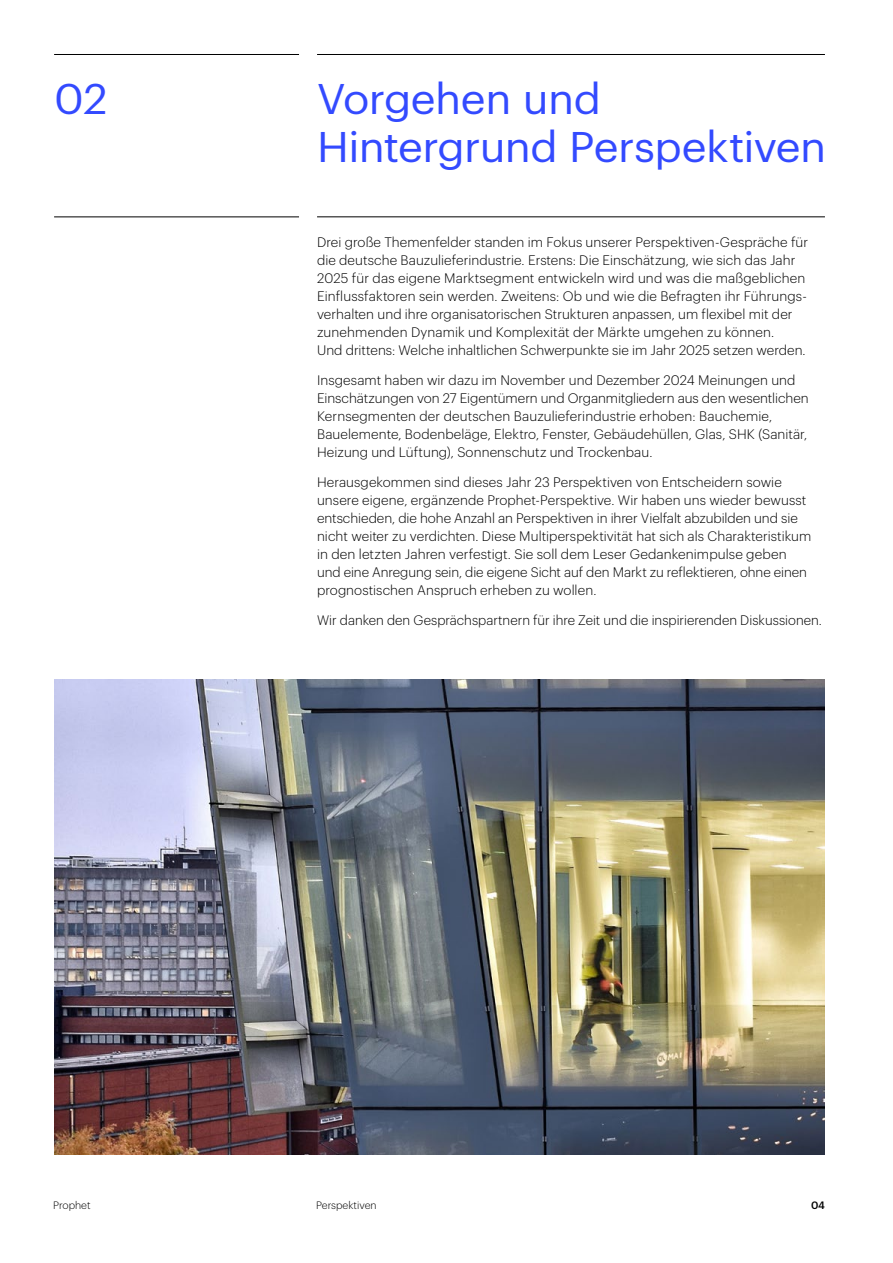
<style>
.page{position:relative;width:893px;height:1263px;background:#fff}
.page>*{position:absolute;margin:0;border:0;box-sizing:border-box;transform-origin:0 0}
.t1{font:42px/48.2px "Graphik";letter-spacing:-.01em;color:#334aff;scale:1.04 1}
.t2{font:300 13.5px/18px "Graphik";letter-spacing:.005em;color:#000}
.t3{font:300 10.5px "Graphik";color:#000}
.t4{font:500 10.5px "Graphik";color:#000}
</style>
<div class="page">
<hr style="left:54px;top:54px;width:245px;height:1px;background:#000">
<hr style="left:317px;top:54px;width:508px;height:1px;background:#000">
<hr style="left:317px;top:216px;width:508px;height:1px;background:#000">
<hr style="left:54px;top:216px;width:245px;height:1px;background:#000">
<img style="left:54px;top:679px;width:771px;height:475px">
<h1 class="t1" style="left:54px;top:71px;width:53px">02</h1>
<h1 class="t1" style="left:317px;top:71px;width:491px">Vorgehen und<br>Hintergrund Perspektiven</h1>
<p class="t2" style="left:317px;top:232px;width:493px">Drei große Themenfelder standen im Fokus unserer Perspektiven-Gespräche für die deutsche Bauzulieferindustrie. Erstens: Die Einschätzung, wie sich das Jahr 2025 für das eigene Marktsegment entwickeln wird und was die maßgeblichen Einflussfaktoren sein werden. Zweitens: Ob und wie die Befragten ihr Führungs&shy;verhalten und ihre organisatorischen Strukturen anpassen, um flexibel mit der zunehmenden Dynamik und Komplexität der Märkte umgehen zu können.<br>Und drittens: Welche inhaltlichen Schwerpunkte sie im Jahr 2025 setzen werden.</p>
<p class="t2" style="left:317px;top:370px;width:493px">Insgesamt haben wir dazu im November und Dezember 2024 Meinungen und Einschätzungen von 27 Eigentümern und Organmitgliedern aus den wesentlichen Kernsegmenten der deutschen Bauzulieferindustrie erhoben: Bauchemie, Bauelemente, Bodenbeläge, Elektro, Fenster, Gebäudehüllen, Glas, SHK (Sanitär, Heizung und Lüftung), Sonnenschutz und Trockenbau.</p>
<p class="t2" style="left:317px;top:472px;width:496px">Herausgekommen sind dieses Jahr 23 Perspektiven von Entscheidern sowie unsere eigene, ergänzende Prophet-Perspektive. Wir haben uns wieder bewusst entschieden, die hohe Anzahl an Perspektiven in ihrer Vielfalt abzubilden und sie nicht weiter zu verdichten. Diese Multiperspektivität hat sich als Charakteristikum in den letzten Jahren verfestigt. Sie soll dem Leser Gedankenimpulse geben und eine Anregung sein, die eigene Sicht auf den Markt zu reflektieren, ohne einen prognostischen Anspruch erheben zu wollen.</p>
<p class="t2" style="left:317px;top:610px;width:506px">Wir danken den Gesprächspartnern für ihre Zeit und die inspirierenden Diskussionen.</p>
<p class="t3" style="left:53px;top:1197px;width:39px">Prophet</p>
<p class="t3" style="left:316px;top:1197px;width:62px">Perspektiven</p>
<p class="t4" style="left:811px;top:1197px;width:15px">04</p>
</div>
